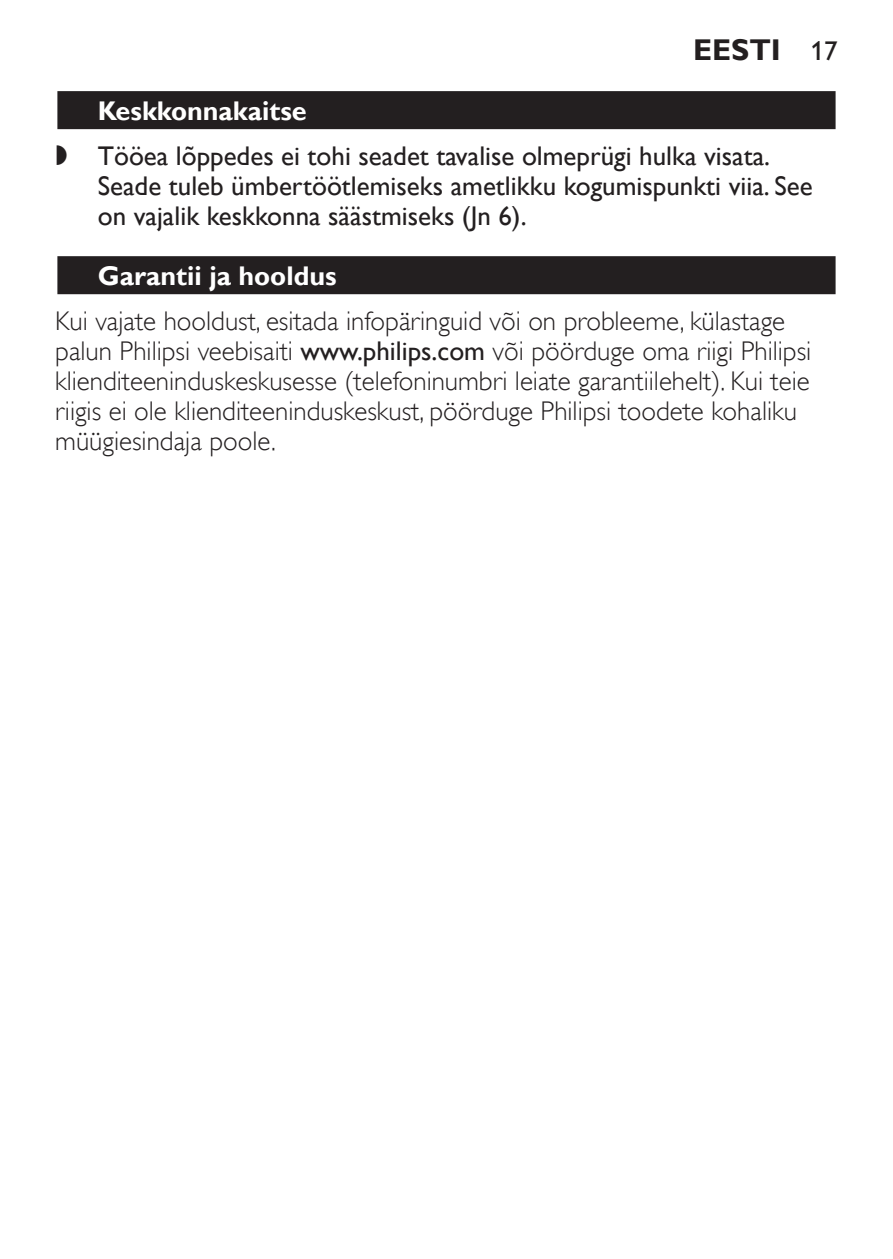
<style>
.page{position:relative;width:893px;height:1259px;background:#fff}
.page>*{position:absolute;margin:0;border:0;box-sizing:border-box;transform-origin:0 0}
.t1{font:700 30px "Gill Sans Alt One WGL";color:#231f20}
.t2{font:27px/30px "Gill Sans Alt One WGL Light";color:#231f20}
.t3{font:27px/45px "Gill Sans Alt One WGL";color:#231f20}
.t4{font:700 27px "Gill Sans Alt One WGL";color:#fff}
.s1{font-weight:400;font-size:27px}
.s2{font-weight:700;color:#fff}
.s3{font-family:"Philips Ll Font Plain"}
.s4{font-family:"Gill Sans Alt One WGL"}
</style>
<div class="page">
<div style="left:55px;top:89px;width:783px;height:43px;background:linear-gradient(to right,#dcdbdc,#dcdbdc)"></div>
<div style="left:57px;top:91px;width:779px;height:38px;background:#231f20"></div>
<div style="left:55px;top:254px;width:783px;height:43px;background:linear-gradient(to right,#cecdce,#cecdce)"></div>
<div style="left:57px;top:256px;width:779px;height:38px;background:#231f20"></div>
<p class="t1" style="left:693px;top:29px;width:146px">Eesti <span class="s1">17</span></p>
<p class="t3" style="left:55px;top:88px;width:716px;text-indent:43px"><span class="s2">Keskkonnakaitse<br></span><span class="s3">,</span> Tööea lõppedes ei tohi seadet tavalise olmeprügi hulka visata.</p>
<p class="t3" style="left:98px;top:171px;width:716px;line-height:30px">Seade tuleb ümbertöötlemiseks ametlikku kogumispunkti viia. See on vajalik keskkonna säästmiseks (Jn 6).</p>
<p class="t4" style="left:98px;top:257px;width:240px">Garantii ja hooldus</p>
<p class="t2" style="left:55px;top:306px;width:758px">Kui vajate hooldust, esitada infopäringuid või on probleeme, külastage palun Philipsi veebisaiti <span class="s4">www.philips.com</span> või pöörduge oma riigi Philipsi klienditeeninduskeskusesse (telefoninumbri leiate garantiilehelt). Kui teie riigis ei ole klienditeeninduskeskust, pöörduge Philipsi toodete kohaliku müügiesindaja poole.</p>
</div>
